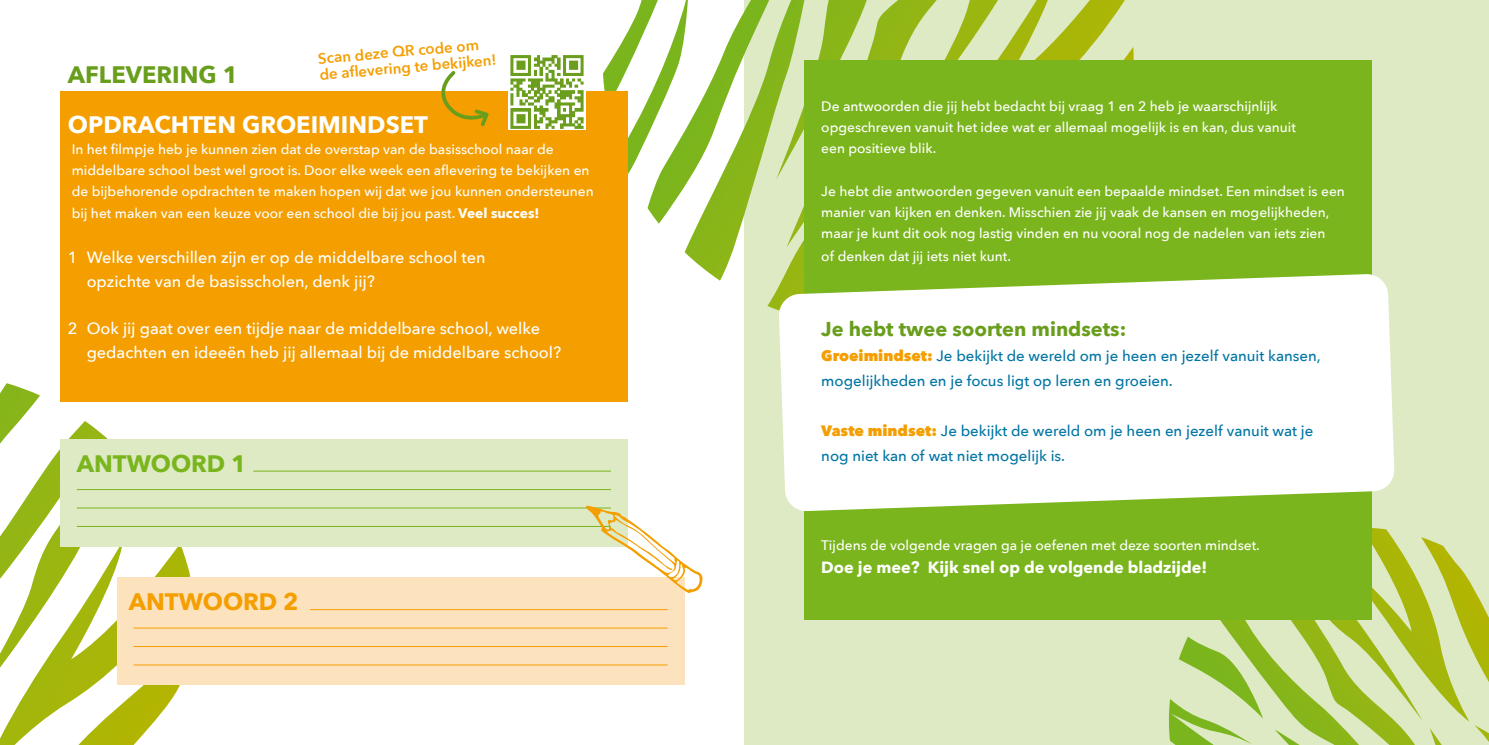
<style>
.page{position:relative;width:1489px;height:745px;background:#fff}
.page>*{position:absolute;margin:0;border:0;box-sizing:border-box;transform-origin:0 0}
.t1{font:700 23.75px "Avenir Next";color:#fff}
.t2{font:700 23.75px "Avenir Next";color:#699e1d}
.t3{font:700 23.75px "Avenir Next";color:#7ab51d}
.t4{font:700 23.75px "Avenir Next";color:#f49e00}
.t5{font:700 20px "Avenir Next";color:#699e1d}
.t6{font:500 16.25px/23.8px "Avenir Next";color:#fff}
.t7{font:700 16.25px "Avenir Next";color:#fff}
.t8{font:500 15px/25px "Avenir Next";color:#0075a4}
.t9{font:600 15px/16.2px "Avenir Next";color:#f49e00}
.t10{font:500 13.75px/21.2px "Avenir Next";color:#fff}
.s1{font-weight:700}
.s2{font-weight:800;color:#f49e00}
</style>
<div class="page">
<svg style="left:0;top:383px;width:205px;height:361px"></svg>
<div style="left:744px;top:0;width:744px;height:744px;background:#ddeac4"></div>
<svg style="left:1168px;top:527px;width:320px;height:217px"></svg>
<svg style="left:603px;top:0;width:521px;height:326px"></svg>
<div style="left:804px;top:60px;width:567px;height:559px;background:#7ab51d"></div>
<div style="left:60px;top:438px;width:567px;height:108px;background:#ddeac4"></div>
<svg style="left:778px;top:273px;width:616px;height:238px;background:#f3f8ea"></svg>
<div style="left:117px;top:577px;width:567px;height:107px;background:#fde3bd"></div>
<div style="left:60px;top:91px;width:567px;height:310px;background:#f49e00"></div>
<hr style="left:77px;top:489px;width:534px;height:1px;background:#7ab51d">
<hr style="left:253px;top:470px;width:358px;height:1px;background:#7ab51d">
<hr style="left:310px;top:609px;width:357px;height:1px;background:#f49e00">
<hr style="left:133px;top:627px;width:534px;height:1px;background:#f49e00">
<hr style="left:77px;top:507px;width:534px;height:1px;background:#7ab51d">
<hr style="left:133px;top:646px;width:534px;height:1px;background:#f49e00">
<hr style="left:77px;top:526px;width:534px;height:1px;background:#7ab51d">
<hr style="left:133px;top:664px;width:534px;height:1px;background:#f49e00">
<img style="left:508px;top:55px;width:78px;height:75px">
<svg style="left:585px;top:505px;width:117px;height:87px"></svg>
<svg style="left:441px;top:71px;width:48px;height:56px"></svg>
<p class="t9" style="left:317px;top:50px;width:179px;rotate:-5deg">Scan deze QR code om de afl evering te bekijken!</p>
<h1 class="t2" style="left:68px;top:54px;width:172px">AFLEVERING 1</h1>
<h1 class="t1" style="left:68px;top:104px;width:361px">OPDRACHTEN GROEIMINDSET</h1>
<p class="t10" style="left:72px;top:138px;width:523px">In het filmpje heb je kunnen zien dat de overstap van de basisschool naar de middelbare school best wel groot is. Door elke week een aflevering te bekijken en de bijbehorende opdrachten te maken hopen wij dat we jou kunnen ondersteunen bij het maken van een keuze voor een school die bij jou past. <span class="s1">Veel succes!</span></p>
<p class="t6" style="left:87px;top:244px;width:400px;text-indent:-19px">1 Welke verschillen zijn er op de middelbare school ten opzichte van de basisscholen, denk jij?</p>
<p class="t6" style="left:87px;top:316px;width:476px;text-indent:-19px">2 Ook jij gaat over een tijdje naar de middelbare school, welke gedachten en ideeën heb jij allemaal bij de middelbare school?</p>
<h1 class="t3" style="left:77px;top:443px;width:171px">ANTWOORD 1</h1>
<h1 class="t4" style="left:129px;top:580px;width:171px">ANTWOORD 2</h1>
<p class="t10" style="left:821px;top:95px;width:476px">De antwoorden die jij hebt bedacht bij vraag 1 en 2 heb je waarschijnlijk opgeschreven vanuit het idee wat er allemaal mogelijk is en kan, dus vanuit een positieve blik.</p>
<p class="t10" style="left:821px;top:180px;width:525px">Je hebt die antwoorden gegeven vanuit een bepaalde mindset. Een mindset is een manier van kijken en denken. Misschien zie jij vaak de kansen en mogelijkheden, maar je kunt dit ook nog lastig vinden en nu vooral nog de nadelen van iets zien</p>
<p class="t10" style="left:821px;top:245px;width:191px">of denken dat jij iets niet kunt.</p>
<h2 class="t5" style="left:821px;top:311px;width:306px">Je hebt twee soorten mindsets:</h2>
<p class="t8" style="left:821px;top:342px;width:501px"><span class="s2">Groeimindset:</span> Je bekijkt de wereld om je heen en jezelf vanuit kansen, mogelijkheden en je focus ligt op leren en groeien.</p>
<p class="t8" style="left:821px;top:417px;width:493px"><span class="s2">Vaste mindset:</span> Je bekijkt de wereld om je heen en jezelf vanuit wat je nog niet kan of wat niet mogelijk is.</p>
<p class="t10" style="left:821px;top:533px;width:440px">Tijdens de volgende vragen ga je oefenen met deze soorten mindset.</p>
<p class="t7" style="left:821px;top:552px;width:387px">Doe je mee? Kijk snel op de volgende bladzijde!</p>
</div>
